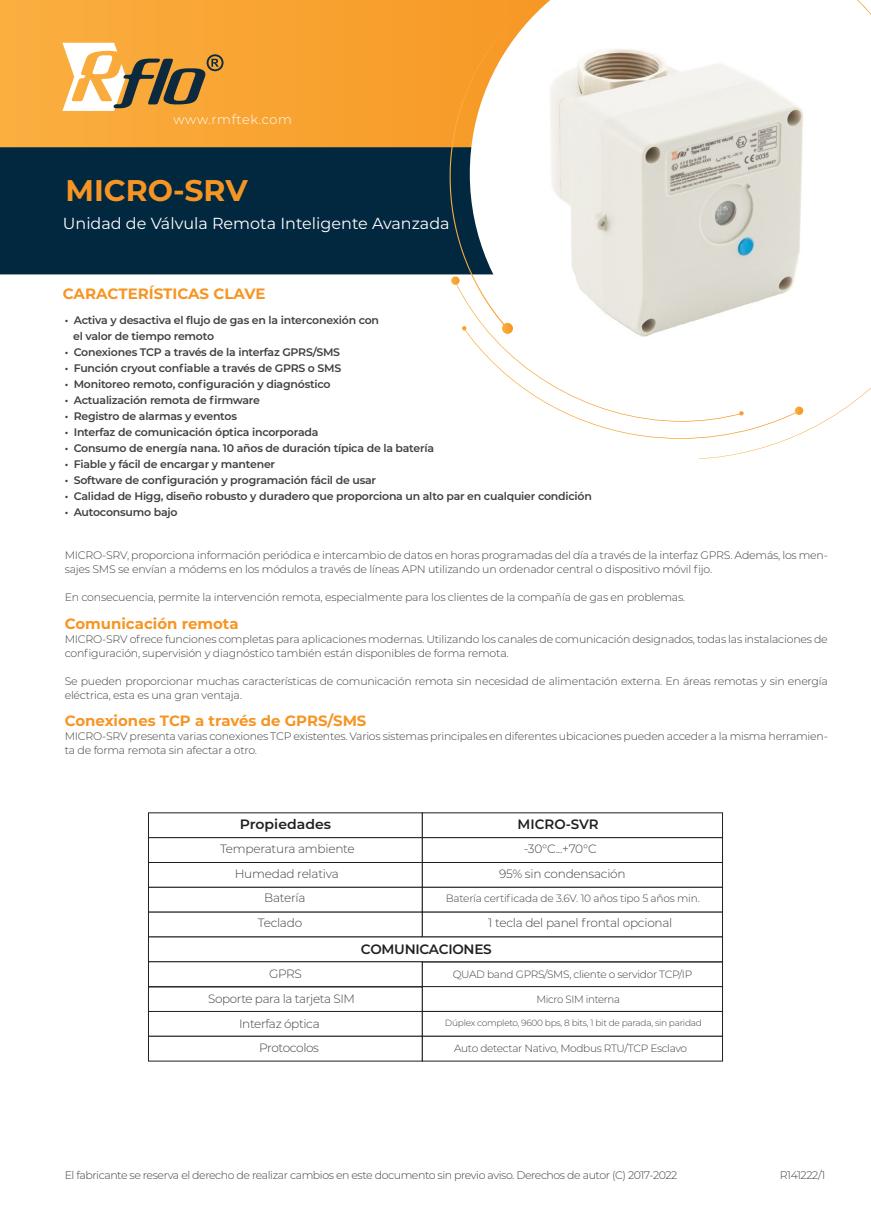
<style>
.page{position:relative;width:871px;height:1219px;background:#fff}
.page>*{position:absolute;margin:0;border:0;box-sizing:border-box;transform-origin:0 0}
.t1{font:700 29.9px "Montserrat";color:#f79524}
.t2{font:16px "Montserrat";color:#fff}
.t3{font:700 15px "Montserrat";color:#f79524}
.t4{font:700 14.9px "Montserrat";color:#f79524}
.t5{font:600 13.6px "Montserrat";letter-spacing:-.015em;color:#231f20}
.t6{font:600 13.6px "Montserrat";letter-spacing:-.015em;color:#231f20;scale:1.04 1}
.t7{font:300 12.9px "Montserrat";letter-spacing:.045em;color:#fff}
.t8{font:300 12.1px "Montserrat";letter-spacing:-.02em;color:#414141}
.t9{font:300 11px "Montserrat";letter-spacing:-.04em;color:#404040}
.t10{font:600 10.9px/15.9px "Montserrat";letter-spacing:-.02em;color:#404040}
.t11{font:300 10.9px/13.9px "Montserrat";letter-spacing:-.02em;color:#404041}
.t12{font:300 10.9px/13.9px "Montserrat";letter-spacing:-.02em;color:#404040}
.t13{font:300 10.6px "Montserrat";letter-spacing:-.03em;color:#414141}
.t14{font:300 10.6px "Montserrat";letter-spacing:-.03em;color:#414141;scale:.96 1}
.t15{font:300 9px "Montserrat";letter-spacing:-.03em;color:#414141}
</style>
<div class="page">
<div style="left:0;top:147px;width:449px;height:127px;background:#01283f"></div>
<svg style="left:0;top:0;width:449px;height:147px;background:#f8a434"></svg>
<svg style="left:449px;top:0;width:406px;height:459px"></svg>
<svg style="left:469px;top:0;width:401px;height:401px"></svg>
<svg style="left:62px;top:43px;width:161px;height:68px"></svg>
<div style="left:148px;top:837px;width:274px;height:26px;background:#fff;border:1px solid #231f20"></div>
<div style="left:422px;top:837px;width:300px;height:26px;background:#fff;border:1px solid #231f20"></div>
<div style="left:148px;top:862px;width:274px;height:26px;background:#fff;border:1px solid #231f20"></div>
<div style="left:422px;top:862px;width:300px;height:26px;background:#fff;border:1px solid #231f20"></div>
<div style="left:148px;top:887px;width:274px;height:25px;background:#fff;border:1px solid #231f20"></div>
<div style="left:422px;top:887px;width:300px;height:25px;background:#fff;border:1px solid #231f20"></div>
<div style="left:148px;top:912px;width:274px;height:25px;background:#fff;border:1px solid #231f20"></div>
<div style="left:422px;top:912px;width:300px;height:25px;background:#fff;border:1px solid #231f20"></div>
<div style="left:148px;top:937px;width:574px;height:25px;background:#fff;border:1px solid #231f20"></div>
<div style="left:148px;top:961px;width:274px;height:26px;background:#fff;border:1px solid #231f20"></div>
<div style="left:422px;top:986px;width:300px;height:26px;background:#fff;border:1px solid #231f20"></div>
<div style="left:148px;top:1011px;width:274px;height:25px;background:#fff;border:1px solid #231f20"></div>
<div style="left:422px;top:1011px;width:300px;height:25px;background:#fff;border:1px solid #231f20"></div>
<div style="left:148px;top:1036px;width:274px;height:25px;background:#fff;border:1px solid #231f20"></div>
<div style="left:422px;top:1036px;width:300px;height:25px;background:#fff;border:1px solid #231f20"></div>
<img style="left:536px;top:35px;width:312px;height:312px">
<p class="t7" style="left:173px;top:111px;width:120px">www.rmftek.com</p>
<h1 class="t1" style="left:65px;top:169px;width:184px">MICRO-SRV</h1>
<h2 class="t2" style="left:63px;top:212px;width:388px">Unidad de Válvula Remota Inteligente Avanzada</h2>
<h3 class="t3" style="left:63px;top:283px;width:204px">CARACTERÍSTICAS CLAVE</h3>
<p class="t10" style="left:73px;top:312px;width:307px;text-indent:-8px">• Activa y desactiva el flujo de gas en la interconexión con el valor de tiempo remoto</p>
<p class="t10" style="left:65px;top:344px;width:277px">• Conexiones TCP a través de la interfaz GPRS/SMS</p>
<p class="t10" style="left:65px;top:360px;width:278px">• Función cryout confiable a través de GPRS o SMS</p>
<p class="t10" style="left:65px;top:376px;width:267px">• Monitoreo remoto, configuración y diagnóstico</p>
<p class="t10" style="left:65px;top:392px;width:197px">• Actualización remota de firmware</p>
<p class="t10" style="left:65px;top:408px;width:174px">• Registro de alarmas y eventos</p>
<p class="t10" style="left:65px;top:424px;width:255px">• Interfaz de comunicación óptica incorporada</p>
<p class="t10" style="left:65px;top:439px;width:370px">• Consumo de energía nana. 10 años de duración típica de la batería</p>
<p class="t10" style="left:65px;top:455px;width:212px">• Fiable y fácil de encargar y mantener</p>
<p class="t10" style="left:65px;top:471px;width:313px">• Software de configuración y programación fácil de usar</p>
<p class="t10" style="left:65px;top:487px;width:528px">• Calidad de Higg, diseño robusto y duradero que proporciona un alto par en cualquier condición</p>
<p class="t10" style="left:65px;top:503px;width:114px">• Autoconsumo bajo</p>
<p class="t12" style="left:65px;top:548px;width:764px">MICRO-SRV, proporciona información periódica e intercambio de datos en horas programadas del día a través de la interfaz GPRS. Además, los men&shy;sajes SMS se envían a módems en los módulos a través de líneas APN utilizando un ordenador central o dispositivo móvil fijo.</p>
<p class="t12" style="left:65px;top:590px;width:622px">En consecuencia, permite la intervención remota, especialmente para los clientes de la compañía de gas en problemas.</p>
<h3 class="t4" style="left:65px;top:613px;width:175px">Comunicación remota</h3>
<p class="t11" style="left:65px;top:632px;width:764px">MICRO-SRV ofrece funciones completas para aplicaciones modernas. Utilizando los canales de comunicación designados, todas las instalaciones de configuración, supervisión y diagnóstico también están disponibles de forma remota.</p>
<p class="t11" style="left:65px;top:673px;width:764px">Se pueden proporcionar muchas características de comunicación remota sin necesidad de alimentación externa. En áreas remotas y sin energía eléctrica, esta es una gran ventaja.</p>
<h3 class="t4" style="left:65px;top:710px;width:303px">Conexiones TCP a través de GPRS/SMS</h3>
<p class="t11" style="left:65px;top:729px;width:764px">MICRO-SRV presenta varias conexiones TCP existentes. Varios sistemas principales en diferentes ubicaciones pueden acceder a la misma herramien&shy;ta de forma remota sin afectar a otro.</p>
<p class="t6" style="left:240px;top:815px;width:89px">Propiedades</p>
<p class="t5" style="left:517px;top:815px;width:83px">MICRO-SVR</p>
<p class="t8" style="left:220px;top:841px;width:136px">Temperatura ambiente</p>
<p class="t8" style="left:523px;top:841px;width:74px">-30°C...+70°C</p>
<p class="t8" style="left:235px;top:865px;width:106px">Humedad relativa</p>
<p class="t8" style="left:499px;top:865px;width:128px">95% sin condensación</p>
<p class="t8" style="left:264px;top:889px;width:43px">Batería</p>
<p class="t13" style="left:445px;top:891px;width:255px">Batería certificada de 3.6V. 10 años tipo 5 años min.</p>
<p class="t8" style="left:258px;top:915px;width:46px">Teclado</p>
<p class="t8" style="left:488px;top:915px;width:186px">1 tecla del panel frontal opcional</p>
<p class="t5" style="left:361px;top:939px;width:132px">COMUNICACIONES</p>
<p class="t8" style="left:269px;top:966px;width:34px">GPRS</p>
<p class="t13" style="left:452px;top:967px;width:241px">QUAD band GPRS/SMS, cliente o servidor TCP/IP</p>
<p class="t8" style="left:208px;top:990px;width:148px">Soporte para la tarjeta SIM</p>
<p class="t14" style="left:536px;top:992px;width:88px">Micro SIM interna</p>
<p class="t8" style="left:239px;top:1015px;width:82px">Interfaz óptica</p>
<p class="t15" style="left:445px;top:1016px;width:258px">Dúplex completo, 9600 bps, 8 bits, 1 bit de parada, sin paridad</p>
<p class="t8" style="left:259px;top:1039px;width:61px">Protocolos</p>
<p class="t13" style="left:454px;top:1041px;width:234px">Auto detectar Nativo, Modbus RTU/TCP Esclavo</p>
<p class="t9" style="left:65px;top:1167px;width:614px">El fabricante se reserva el derecho de realizar cambios en este documento sin previo aviso. Derechos de autor (C) 2017-2022</p>
<p class="t9" style="left:779px;top:1167px;width:47px">R141222/1</p>
</div>
